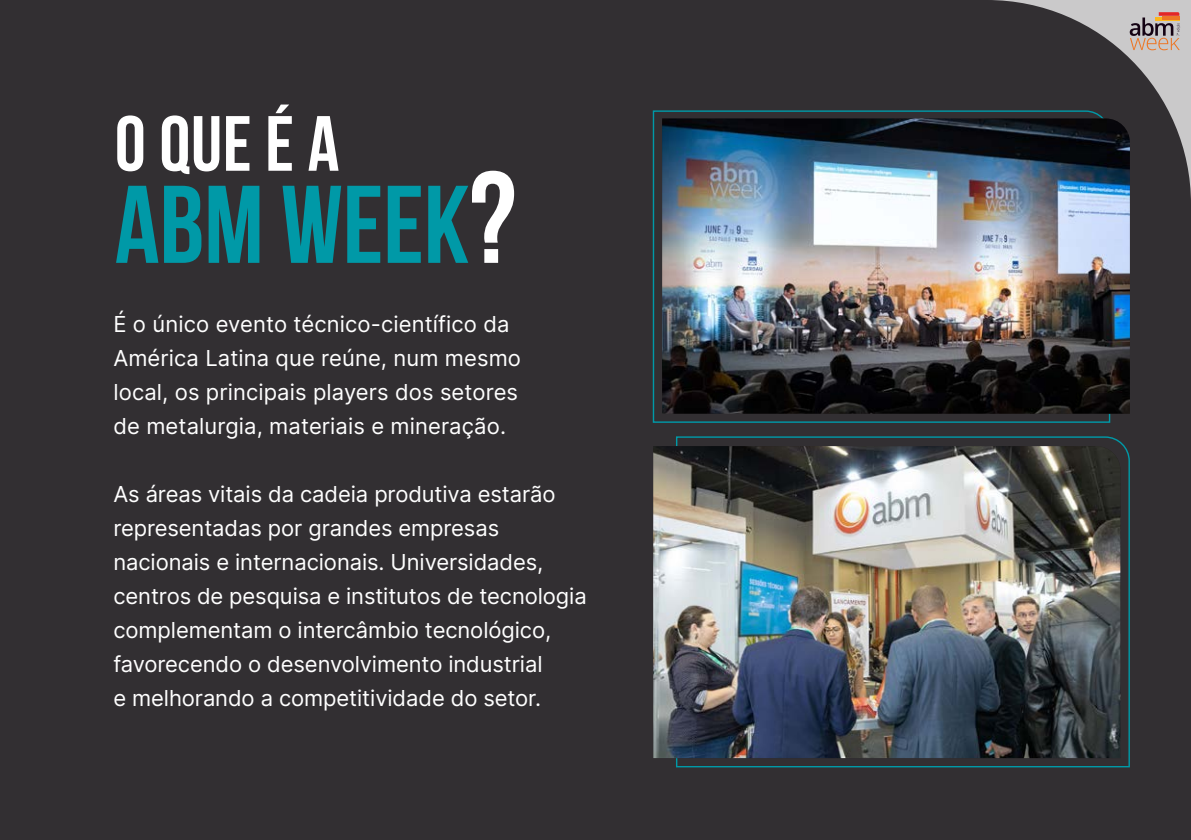
<style>
.page{position:relative;width:1191px;height:840px;background:#fff}
.page>*{position:absolute;margin:0;border:0;box-sizing:border-box;transform-origin:0 0}
.t1{font:700 110px "Bebas Neue";color:#0099a7}
.t2{font:700 78px "Bebas Neue";color:#fff}
.t3{font:22px/34px "Inter";letter-spacing:-.005em;color:#fff}
.s1{font-size:130px;color:#fff}
</style>
<div class="page">
<div style="left:0;top:0;width:1191px;height:839px;background:#322f32"></div>
<svg style="left:652px;top:110px;width:459px;height:313px;background:#293c41"></svg>
<svg style="left:675px;top:435px;width:455px;height:332px;background:#2b3c41"></svg>
<img style="left:662px;top:118px;width:467px;height:295px">
<img style="left:653px;top:446px;width:467px;height:311px">
<p class="t2" style="left:115px;top:101px;width:226px">O QUE É A</p>
<p class="t1" style="left:115px;top:164px;width:403px">ABM WEEK<span class="s1">?</span></p>
<p class="t3" style="left:113px;top:306px;width:409px">É o único evento técnico-científico da América Latina que reúne, num mesmo local, os principais players dos setores de metalurgia, materiais e mineração.</p>
<p class="t3" style="left:113px;top:476px;width:475px">As áreas vitais da cadeia produtiva estarão representadas por grandes empresas nacionais e internacionais. Universidades, centros de pesquisa e institutos de tecnologia complementam o intercâmbio tecnológico, favorecendo o desenvolvimento industrial<br>e melhorando a competitividade do setor.</p>
</div>
